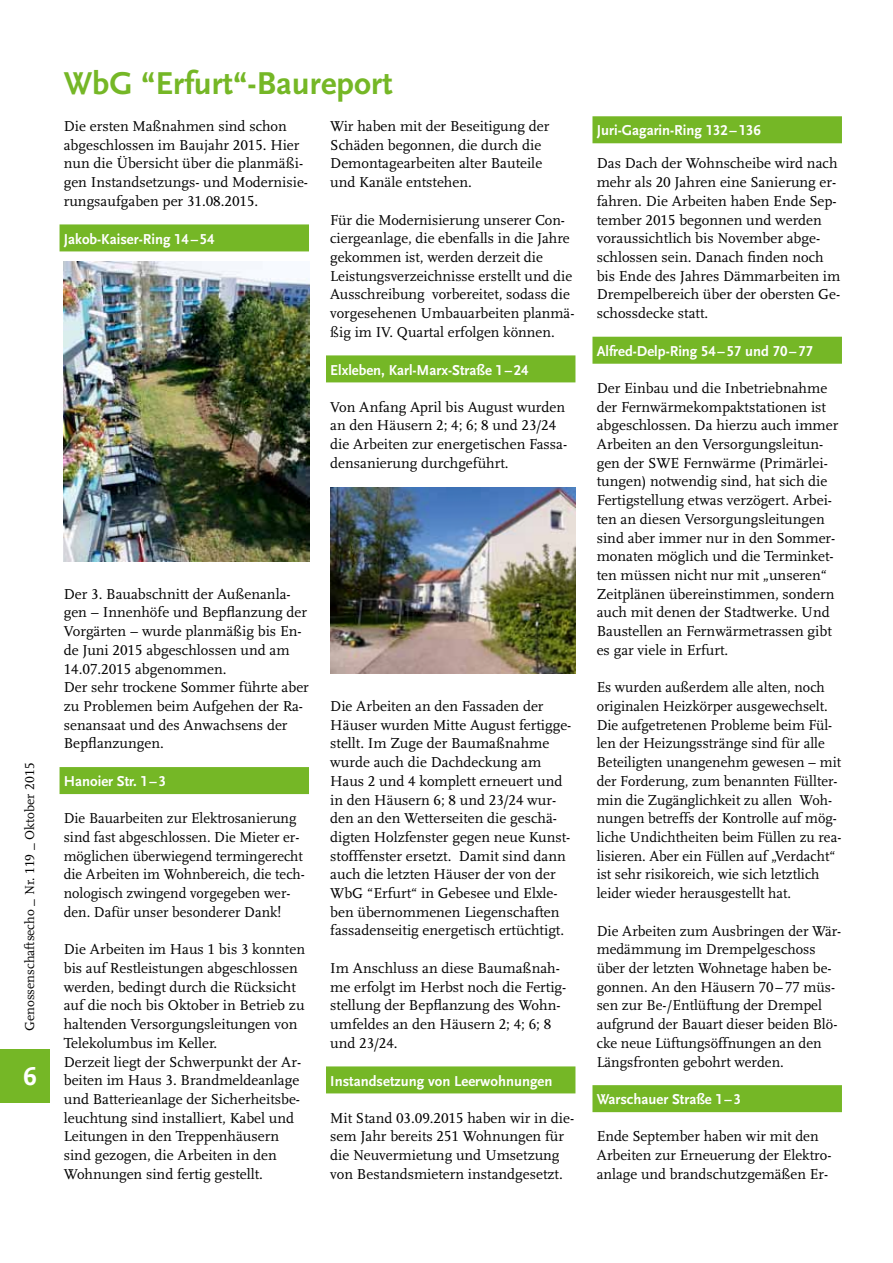
<style>
.page{position:relative;width:893px;height:1263px;background:#fff}
.page>*{position:absolute;margin:0;border:0;box-sizing:border-box;transform-origin:0 0}
.t1{font:700 33px "Scala Sans LF";color:#75b726}
.t2{font:700 27px "Scala Sans Caps";color:#fff}
.t3{font:15px/18.8px "Scala";color:#000}
.t4{font:700 15px "Scala Sans LF";color:#fff}
.t5{font:15px "Scala Caps";color:#000}
.t6{font:13.5px "Scala";color:#000}
.s1{font-family:"Scala Caps"}
.s2{font-family:"Scala"}
</style>
<div class="page">
<div style="left:0;top:1049px;width:50px;height:54px;background:#75b726"></div>
<div style="left:60px;top:224px;width:249px;height:27px;background:#75b726"></div>
<div style="left:60px;top:767px;width:249px;height:27px;background:#75b726"></div>
<div style="left:326px;top:355px;width:249px;height:27px;background:#75b726"></div>
<div style="left:326px;top:1066px;width:249px;height:27px;background:#75b726"></div>
<div style="left:592px;top:116px;width:250px;height:27px;background:#75b726"></div>
<div style="left:592px;top:337px;width:250px;height:27px;background:#75b726"></div>
<div style="left:592px;top:1085px;width:250px;height:27px;background:#75b726"></div>
<img style="left:64px;top:262px;width:245px;height:299px">
<img style="left:330px;top:488px;width:245px;height:186px">
<p class="t6" style="left:22px;top:1031px;width:270px;rotate:-90deg">Genossenschaftsecho _ Nr. <span class="s1">119</span> _ Oktober <span class="s1">2015</span></p>
<h2 class="t2" style="left:23px;top:1061px;width:15px">6</h2>
<h1 class="t1" style="left:64px;top:65px;width:330px">WbG “Erfurt“-Baureport</h1>
<p class="t3" style="left:64px;top:117px;width:246px">Die ersten Maßnahmen sind schon abgeschlossen im Baujahr <span class="s1">2015</span>. Hier nun die Übersicht über die planmäßi&shy;gen Instandsetzungs- und Modernisie&shy;rungsaufgaben per <span class="s1">31.08.2015</span>.</p>
<p class="t4" style="left:64px;top:231px;width:152px">Jakob-Kaiser-Ring 14 – 54</p>
<p class="t3" style="left:330px;top:117px;width:221px">Wir haben mit der Beseitigung der<br>Schäden begonnen, die durch die<br>Demontagearbeiten alter Bauteile und Kanäle entstehen.</p>
<p class="t3" style="left:330px;top:211px;width:246px">Für die Modernisierung unserer Con&shy;ciergeanlage, die ebenfalls in die Jahre gekommen ist, werden derzeit die Leistungsverzeichnisse erstellt und die Ausschreibung vorbereitet, sodass die vorgesehenen Umbauarbeiten planmä&shy;ßig im IV. Quartal erfolgen können.</p>
<p class="t4" style="left:330px;top:362px;width:200px">Elxleben, Karl-M arx-Straße 1 –24</p>
<p class="t3" style="left:330px;top:398px;width:238px">Von Anfang April bis August wurden an den Häusern <span class="s1">2; 4; 6; 8</span> und <span class="s1">23/24 </span>die Arbeiten zur energetischen Fassa&shy;densanierung durchgeführt.</p>
<p class="t3" style="left:64px;top:585px;width:247px">Der <span class="s1">3</span>. Bauabschnitt der Außenanla&shy;gen – Innenhöfe und Bepflanzung der<br>Vorgärten – wurde planmäßig bis En&shy;de Juni <span class="s1">2015</span> abgeschlossen und am<br><span class="s1">14.07.2015</span> abgenommen.<br>Der sehr trockene Sommer führte aber zu Problemen beim Aufgehen der Ra&shy;senansaat und des Anwachsens der<br>Bepflanzungen.</p>
<p class="t4" style="left:64px;top:773px;width:104px">Hanoier Str. 1– 3</p>
<p class="t3" style="left:64px;top:809px;width:243px">Die Bauarbeiten zur Elektrosanierung sind fast abgeschlossen. Die Mieter er&shy;möglichen überwiegend termingerecht die Arbeiten im Wohnbereich, die tech&shy;nologisch zwingend vorgegeben wer&shy;den. Dafür unser besonderer Dank!</p>
<p class="t3" style="left:64px;top:940px;width:243px">Die Arbeiten im Haus <span class="s1">1</span> bis <span class="s1">3</span> konnten bis auf Restleistungen abgeschlossen werden, bedingt durch die Rücksicht auf die noch bis Oktober in Betrieb zu haltenden Versorgungsleitungen von Telekolumbus im Keller.<br>Derzeit liegt der Schwerpunkt der Ar&shy;beiten im Haus <span class="s1">3</span>. Brandmeldeanlage und Batterieanlage der Sicherheitsbe&shy;leuchtung sind installiert, Kabel und Leitungen in den Treppenhäusern sind gezogen, die Arbeiten in den Wohnungen sind fertig gestellt.</p>
<p class="t3" style="left:330px;top:697px;width:243px">Die Arbeiten an den Fassaden der Häuser wurden Mitte August fertigge&shy;stellt. Im Zuge der Baumaßnahme wurde auch die Dachdeckung am Haus <span class="s1">2</span> und <span class="s1">4</span> komplett erneuert und in den Häusern <span class="s1">6; 8</span> und <span class="s1">23/24</span> wur&shy;den an den Wetterseiten die geschä&shy;digten Holzfenster gegen neue Kunst&shy;stofffenster ersetzt. Damit sind dann auch die letzten Häuser der von der WbG “Erfurt“ in Gebesee und Elxle&shy;ben übernommenen Liegenschaften fassadenseitig energetisch ertüchtigt.</p>
<p class="t3" style="left:330px;top:959px;width:238px">Im Anschluss an diese Baumaßnah&shy;me erfolgt im Herbst noch die Fertig&shy;stellung der Bepflanzung des Wohn&shy;umfeldes an den Häusern <span class="s1">2; 4; 6; 8</span></p>
<p class="t5" style="left:330px;top:1035px;width:69px"><span class="s2">und</span> 23/24<span class="s2">.</span></p>
<p class="t4" style="left:330px;top:1072px;width:224px">I nstandsetzung von Leerwohnungen</p>
<p class="t3" style="left:330px;top:1109px;width:245px">Mit Stand <span class="s1">03.09.2015</span> haben wir in die&shy;sem Jahr bereits <span class="s1">251</span> Wohnungen für die Neuvermietung und Umsetzung von Bestandsmietern instandgesetzt.</p>
<p class="t4" style="left:597px;top:122px;width:166px">Juri-Gagarin-Ring 132– 136</p>
<p class="t3" style="left:597px;top:154px;width:245px">Das Dach der Wohnscheibe wird nach mehr als <span class="s1">20</span> Jahren eine Sanierung er&shy;fahren. Die Arbeiten haben Ende Sep&shy;tember <span class="s1">2015</span> begonnen und werden voraussichtlich bis November abge&shy;schlossen sein. Danach finden noch bis Ende des Jahres Dämmarbeiten im Drempelbereich über der obersten Ge&shy;schossdecke statt.</p>
<p class="t4" style="left:597px;top:343px;width:218px">Alfred-Delp-Ring 54–57 und 70–77</p>
<p class="t3" style="left:597px;top:379px;width:243px">Der Einbau und die Inbetriebnahme der Fernwärmekompaktstationen ist abgeschlossen. Da hierzu auch immer Arbeiten an den Versorgungsleitun&shy;gen der SWE Fernwärme (Primärlei&shy;tungen) notwendig sind, hat sich die Fertigstellung etwas verzögert. Arbei&shy;ten an diesen Versorgungsleitungen sind aber immer nur in den Sommer&shy;monaten möglich und die Terminket&shy;ten müssen nicht nur mit „unseren“ Zeitplänen übereinstimmen, sondern auch mit denen der Stadtwerke. Und Baustellen an Fernwärmetrassen gibt es gar viele in Erfurt.</p>
<p class="t3" style="left:597px;top:678px;width:246px">Es wurden außerdem alle alten, noch originalen Heizkörper ausgewechselt.<br>Die aufgetretenen Probleme beim Fül&shy;len der Heizungsstränge sind für alle Beteiligten unangenehm gewesen – mit der Forderung, zum benannten Füllter&shy;min die Zugänglichkeit zu allen Woh&shy;nungen betreffs der Kontrolle auf mög&shy;liche Undichtheiten beim Füllen zu rea&shy;lisieren. Aber ein Füllen auf „Verdacht“ ist sehr risikoreich, wie sich letztlich leider wieder herausgestellt hat.</p>
<p class="t3" style="left:597px;top:921px;width:246px">Die Arbeiten zum Ausbringen der Wär&shy;medämmung im Drempelgeschoss über der letzten Wohnetage haben be&shy;gonnen. An den Häusern <span class="s1">70–77</span> müs&shy;sen zur Be-/Entlüftung der Drempel aufgrund der Bauart dieser beiden Blö&shy;cke neue Lüftungsöffnungen an den Längsfronten gebohrt werden.</p>
<p class="t4" style="left:597px;top:1091px;width:146px">Warschauer Straße 1 – 3</p>
<p class="t3" style="left:597px;top:1127px;width:236px">Ende September haben wir mit den<br>Arbeiten zur Erneuerung der Elektro&shy;anlage und brandschutzgemäßen Er-</p>
</div>
